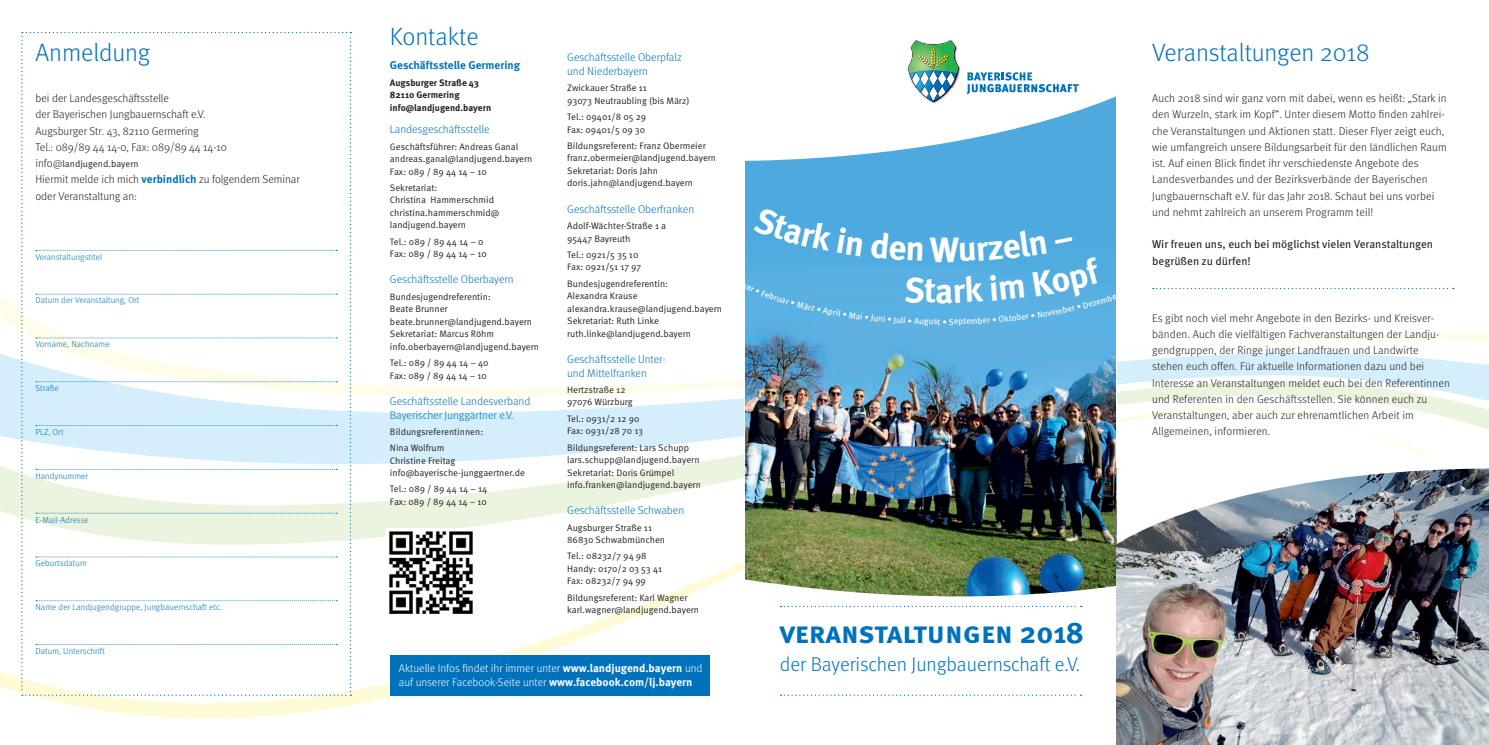
<style>
.page{position:relative;width:1489px;height:745px;background:#fff}
.page>*{position:absolute;margin:0;border:0;box-sizing:border-box;transform-origin:0 0}
.t1{font:700 35px "Meta Pro";color:#fff}
.t2{font:700 30px "Meta Pro";letter-spacing:-.005em;color:#0072bc}
.t3{font:300 25px "Meta";color:#0072bc}
.t4{font:300 19.88px "Meta";letter-spacing:-.005em;color:#0072bc}
.t5{font:300 11.25px/16.2px "Meta";letter-spacing:.01em;color:#231f20}
.t6{font:300 11.25px/13.8px "Meta";color:#0072bc}
.t7{font:11.25px/13.8px "Meta Light LF";color:#fff}
.t8{font:11.25px/16.2px "Meta Pro";color:#231f20}
.t9{font:700 11.25px "Meta Pro";color:#0072bc}
.t10{font:9.38px/12.5px "Meta OT";color:#231f20}
.t11{font:700 9.38px/12.5px "Meta Pro";color:#231f20}
.t12{font:300 8.75px "Meta";letter-spacing:.01em;color:#0072bc}
.t13{font:8.75px "Meta Pro";color:#fff}
.s1{font-family:"Meta";font-weight:300;font-size:11.25px}
.s2{font-family:"Meta Pro";font-weight:700;color:#0072bc}
.s3{font-family:"Meta Pro";font-weight:700}
</style>
<div class="page">
<div style="left:745px;top:179px;width:371px;height:97px;background:#4da9de"></div>
<svg style="left:745px;top:84px;width:371px;height:95px"></svg>
<img style="left:906px;top:64px;width:55px;height:41px">
<img style="left:907px;top:40px;width:51px;height:62px">
<svg style="left:966px;top:72px;width:112px;height:22px"></svg>
<svg style="left:0;top:276px;width:1488px;height:72px"></svg>
<svg style="left:0;top:348px;width:1488px;height:24px"></svg>
<img style="left:0;top:372px;width:1488px;height:35px">
<img style="left:0;top:407px;width:1488px;height:312px">
<svg style="left:1152px;top:288px;width:301px;height:1px"></svg>
<svg style="left:780px;top:694px;width:301px;height:1px"></svg>
<svg style="left:780px;top:605px;width:301px;height:1px"></svg>
<div style="left:390px;top:654px;width:319px;height:41px;background:#0072bc"></div>
<svg style="left:21px;top:32px;width:330px;height:663px"></svg>
<img style="left:1116px;top:544px;width:372px;height:200px">
<img style="left:387px;top:528px;width:88px;height:88px">
<img style="left:1116px;top:454px;width:372px;height:90px">
<div style="left:742px;top:276px;width:195px;height:50px;background:#59b0e2"></div>
<div style="left:753px;top:206px;width:109px;height:50px;background:#50aade"></div>
<div style="left:870px;top:231px;width:52px;height:30px;background:#51abdf"></div>
<div style="left:949px;top:230px;width:171px;height:96px;background:#54afe1"></div>
<h3 class="t3" style="left:35px;top:38px;width:116px">Anmeldung</h3>
<p class="t5" style="left:35px;top:90px;width:193px">bei der Landesgeschäftsstelle<br>der Bayerischen Jungbauernschaft e.V.<br>Augsburger Str. 43, 82110 Germering<br>Tel.: 089/89 44 14-0, Fax: 089/89 44 14-10</p>
<p class="t10" style="left:35px;top:158px;width:105px"><span class="s1">info@</span>landjugend.bayern</p>
<p class="t5" style="left:35px;top:171px;width:266px">Hiermit melde ich mich <span class="s2">verbindlich</span> zu folgendem Seminar oder Veranstaltung an:</p>
<p class="t12" style="left:35px;top:251px;width:68px">Veranstaltungstitel</p>
<p class="t12" style="left:35px;top:295px;width:106px">Datum der Veranstaltung, Ort</p>
<p class="t12" style="left:35px;top:339px;width:76px">Vorname, Nachname</p>
<p class="t12" style="left:35px;top:383px;width:25px">Straße</p>
<p class="t12" style="left:35px;top:426px;width:30px">PLZ, Ort</p>
<p class="t12" style="left:35px;top:470px;width:54px">Handynummer</p>
<p class="t12" style="left:35px;top:514px;width:55px">E-Mail-Adresse</p>
<p class="t12" style="left:35px;top:558px;width:53px">Geburtsdatum</p>
<p class="t12" style="left:35px;top:601px;width:188px">Name der Landjugendgruppe, Jungbauernschaft etc.</p>
<p class="t12" style="left:35px;top:645px;width:71px">Datum, Unterschrift</p>
<h3 class="t3" style="left:390px;top:22px;width:90px">Kontakte</h3>
<p class="t9" style="left:390px;top:58px;width:132px">Geschäftsstelle Germering</p>
<p class="t11" style="left:390px;top:76px;width:103px">Augsburger Straße 43<br>82110 Germering info@landjugend.bayern</p>
<p class="t6" style="left:390px;top:122px;width:101px">Landesgeschäftsstelle</p>
<p class="t10" style="left:390px;top:140px;width:144px">Geschäftsführer: Andreas Ganal andreas.ganal@landjugend.bayern<br>Fax: 089 / 89 44 14 – 10</p>
<p class="t10" style="left:390px;top:181px;width:111px">Sekretariat:<br>Christina Hammerschmid christina.hammerschmid@ landjugend.bayern</p>
<p class="t10" style="left:390px;top:235px;width:98px">Tel.: 089 / 89 44 14 – 0<br>Fax: 089 / 89 44 14 – 10</p>
<p class="t6" style="left:390px;top:272px;width:125px">Geschäftsstelle Oberbayern</p>
<p class="t10" style="left:390px;top:290px;width:151px">Bundesjugendreferentin:<br>Beate Brunner beate.brunner@landjugend.bayern<br>Sekretariat: Marcus Röhm info.oberbayern@landjugend.bayern</p>
<p class="t10" style="left:390px;top:356px;width:100px">Tel.: 089 / 89 44 14 – 40<br>Fax: 089 / 89 44 14 – 10</p>
<p class="t6" style="left:390px;top:394px;width:142px">Geschäftsstelle Landesverband<br>Bayerischer Junggärtner e.V.</p>
<p class="t10" style="left:390px;top:423px;width:95px;line-height:16.2px">Bildungsreferentinnen:<br>Nina Wolfrum</p>
<p class="t10" style="left:390px;top:454px;width:137px">Christine Freitag info@bayerische-junggaertner.de</p>
<p class="t10" style="left:390px;top:483px;width:99px">Tel.: 089 / 89 44 14 – 14<br>Fax: 089 / 89 44 14 – 10</p>
<p class="t6" style="left:567px;top:50px;width:116px">Geschäftsstelle Oberpfalz und Niederbayern</p>
<p class="t10" style="left:567px;top:82px;width:124px">Zwickauer Straße 11<br>93073 Neutraubling (bis März)</p>
<p class="t10" style="left:567px;top:111px;width:80px">Tel.: 09401/8 05 29<br>Fax: 09401/5 09 30</p>
<p class="t10" style="left:567px;top:139px;width:150px">Bildungsreferent: Franz Obermeier franz.obermeier@landjugend.bayern Sekretariat: Doris Jahn doris.jahn@landjugend.bayern</p>
<p class="t6" style="left:567px;top:202px;width:128px">Geschäftsstelle Oberfranken</p>
<p class="t10" style="left:567px;top:219px;width:100px">Adolf-Wächter-Straße 1 a<br>95447 Bayreuth</p>
<p class="t10" style="left:567px;top:248px;width:76px">Tel.: 0921/5 35 10<br>Fax: 0921/51 17 97</p>
<p class="t10" style="left:567px;top:277px;width:156px">Bundesjugendreferentin:<br>Alexandra Krause alexandra.krause@landjugend.bayern<br>Sekretariat: Ruth Linke ruth.linke@landjugend.bayern</p>
<p class="t6" style="left:567px;top:352px;width:100px">Geschäftsstelle Unter&shy;und Mittelfranken</p>
<p class="t10" style="left:567px;top:383px;width:67px">Hertzstraße 12<br>97076 Würzburg</p>
<p class="t10" style="left:567px;top:412px;width:77px">Tel.: 0931/2 12 90<br>Fax: 0931/28 70 13</p>
<p class="t10" style="left:567px;top:441px;width:135px">Bildungsreferent: Lars Schupp lars.schupp@landjugend.bayern<br>Sekretariat: Doris Grümpel info.franken@landjugend.bayern</p>
<p class="t6" style="left:567px;top:503px;width:118px">Geschäftsstelle Schwaben</p>
<p class="t10" style="left:567px;top:521px;width:99px">Augsburger Straße 11<br>86830 Schwabmünchen</p>
<p class="t10" style="left:567px;top:549px;width:96px">Tel.: 08232/7 94 98<br>Handy: 0170/2 03 53 41<br>Fax: 08232/7 94 99</p>
<p class="t10" style="left:567px;top:591px;width:133px">Bildungsreferent: Karl Wagner karl.wagner@landjugend.bayern</p>
<p class="t7" style="left:399px;top:660px;width:305px">Aktuelle Infos findet ihr immer unter <span class="s3">www.landjugend.bayern</span> und auf unserer Facebook-Seite unter <span class="s3">www.facebook.com/lj.bayern</span></p>
<h1 class="t1" style="left:929px;top:227px;width:31px">W</h1>
<h1 class="t1" style="left:935px;top:268px;width:20px">a</h1>
<p class="t13" style="left:937px;top:316px;width:11px">t•</p>
<h2 class="t2" style="left:780px;top:613px;width:305px">Veranstaltungen 2018</h2>
<h3 class="t4" style="left:780px;top:652px;width:302px">der Bayerischen Jungbauernschaft e.V.</h3>
<h3 class="t3" style="left:1152px;top:38px;width:219px">Veranstaltungen 2018</h3>
<p class="t5" style="left:1152px;top:90px;width:296px">Auch 2018 sind wir ganz vorn mit dabei, wenn es heißt: „Stark in den Wurzeln, stark im Kopf“. Unter diesem Motto finden zahlrei&shy;che Veranstaltungen und Aktionen statt. Dieser Flyer zeigt euch, wie umfangreich unsere Bildungsarbeit für den ländlichen Raum ist. Auf einen Blick findet ihr verschiedenste Angebote des Landesverbandes und der Bezirksverbände der Bayerischen Jungbauernschaft e.V. für das Jahr 2018. Schaut bei uns vorbei und nehmt zahlreich an unserem Programm teil!</p>
<p class="t8" style="left:1152px;top:236px;width:282px">Wir freuen uns, euch bei möglichst vielen Veranstaltungen begrüßen zu dürfen!</p>
<p class="t5" style="left:1152px;top:309px;width:299px">Es gibt noch viel mehr Angebote in den Bezirks- und Kreisver&shy;bänden. Auch die vielfältigen Fachveranstaltungen der Landju&shy;gendgruppen, der Ringe junger Landfrauen und Landwirte stehen euch offen. Für aktuelle Informationen dazu und bei Interesse an Veranstaltungen meldet euch bei den Referentinnen und Referenten in den Geschäftsstellen. Sie können euch zu Veranstaltungen, aber auch zur ehrenamtlichen Arbeit im Allgemeinen, informieren.</p>
</div>
